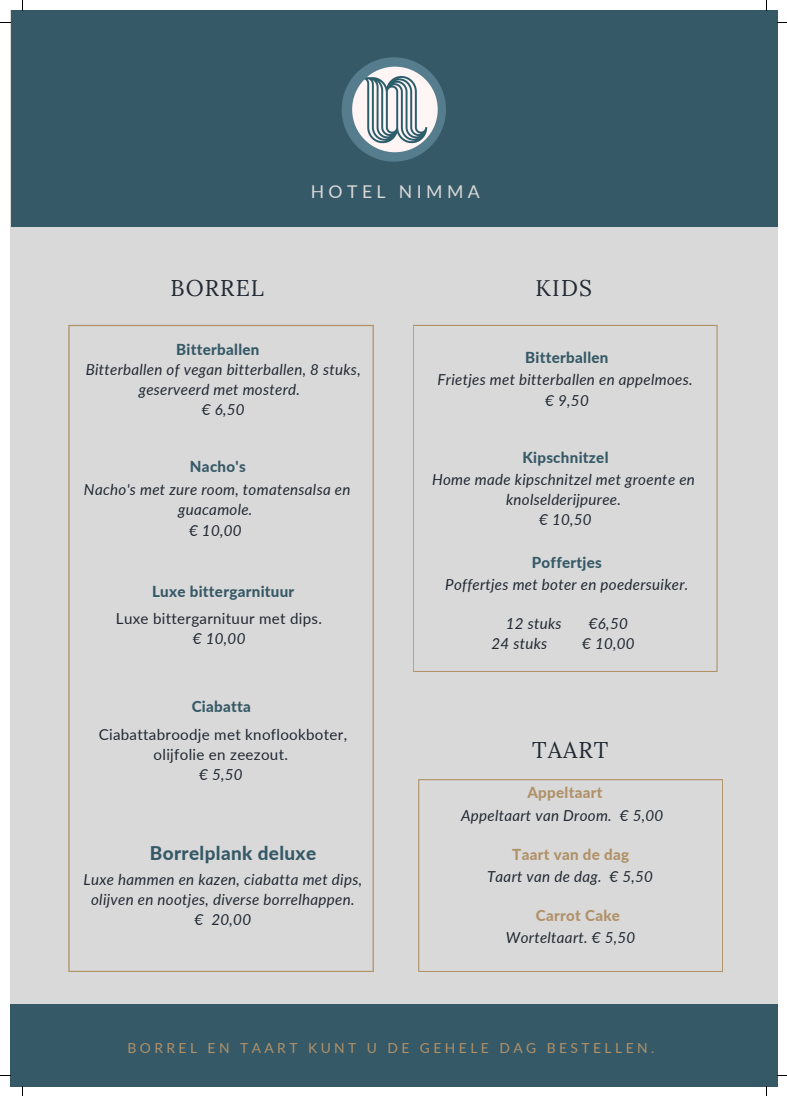
<style>
.page{position:relative;width:787px;height:1096px;background:#fff}
.page>*{position:absolute;margin:0;border:0;box-sizing:border-box;transform-origin:0 0}
.t1{font:22.75px "Lora";letter-spacing:.05em;color:#222933}
.t2{font:800 18.88px "Lato";letter-spacing:.02em;color:#365967}
.t3{font:17.62px "Lato";letter-spacing:.25em;color:#d9d9d9}
.t4{font:italic 15.12px/20.1px "Lato";letter-spacing:.02em;color:#222933;text-align:center}
.t5{font:800 15.12px "Lato";letter-spacing:.02em;color:#365967}
.t6{font:15.12px/20.1px "Lato";letter-spacing:.02em;color:#222933;text-align:center}
.t7{font:800 15.12px "Lato";letter-spacing:.02em;color:#b09168}
.t8{font:13.88px "Lato";letter-spacing:.25em;color:#b09168}
</style>
<div class="page">
<div style="left:10px;top:10px;width:767px;height:1076px;background:#d9d9d9"></div>
<div style="left:11px;top:10px;width:766px;height:216px;background:#365967"></div>
<div style="left:10px;top:1004px;width:767px;height:82px;background:#365967"></div>
<svg style="left:68px;top:325px;width:306px;height:647px"></svg>
<svg style="left:413px;top:325px;width:305px;height:347px"></svg>
<svg style="left:418px;top:779px;width:305px;height:193px"></svg>
<div style="left:342px;top:57px;width:104px;height:105px;background:#557d8d;border-radius:50%"></div>
<img style="left:352px;top:67px;width:86px;height:85px;border-radius:50%">
<h1 class="t1" style="left:170px;top:273px;width:95px">BORREL</h1>
<p class="t3" style="left:311px;top:181px;width:170px">HOTEL NIMMA</p>
<h1 class="t1" style="left:536px;top:273px;width:58px">KIDS</h1>
<p class="t5" style="left:176px;top:339px;width:85px">Bitterballen</p>
<p class="t4" style="left:86px;top:360px;width:277px;line-height:19.8px">Bitterballen of vegan bitterballen, 8 stuks, geserveerd met mosterd.<br>€ 6,50</p>
<p class="t5" style="left:190px;top:456px;width:57px">Nacho's</p>
<p class="t4" style="left:84px;top:479px;width:268px">Nacho's met zure room, tomatensalsa en guacamole.<br>€ 10,00</p>
<p class="t5" style="left:152px;top:582px;width:144px">Luxe bittergarnituur</p>
<p class="t6" style="left:116px;top:608px;width:208px">Luxe bittergarnituur met dips.</p>
<p class="t4" style="left:193px;top:628px;width:54px">€ 10,00</p>
<p class="t5" style="left:192px;top:697px;width:61px">Ciabatta</p>
<p class="t6" style="left:99px;top:723px;width:250px">Ciabattabroodje met knoflookboter, olijfolie en zeezout.</p>
<p class="t4" style="left:199px;top:764px;width:45px">€ 5,50</p>
<p class="t2" style="left:150px;top:841px;width:168px">Borrelplank deluxe</p>
<p class="t4" style="left:84px;top:868px;width:280px">Luxe hammen en kazen, ciabatta met dips, olijven en nootjes, diverse borrelhappen.<br>€ 20,00</p>
<p class="t5" style="left:525px;top:347px;width:85px">Bitterballen</p>
<p class="t4" style="left:438px;top:369px;width:256px">Frietjes met bitterballen en appelmoes. € 9,50</p>
<p class="t5" style="left:522px;top:447px;width:88px">Kipschnitzel</p>
<p class="t4" style="left:432px;top:469px;width:264px">Home made kipschnitzel met groente en knolselderijpuree.<br>€ 10,50</p>
<p class="t5" style="left:532px;top:553px;width:72px">Poffertjes</p>
<p class="t4" style="left:445px;top:574px;width:245px">Poffertjes met boter en poedersuiker.</p>
<p class="t4" style="left:506px;top:613px;width:57px">12 stuks</p>
<p class="t4" style="left:589px;top:613px;width:40px">€6,50</p>
<p class="t4" style="left:491px;top:633px;width:57px">24 stuks</p>
<p class="t4" style="left:582px;top:633px;width:54px">€ 10,00</p>
<h1 class="t1" style="left:532px;top:735px;width:78px">TAART</h1>
<p class="t7" style="left:527px;top:783px;width:77px">Appeltaart</p>
<p class="t4" style="left:461px;top:805px;width:204px">Appeltaart van Droom. € 5,00</p>
<p class="t7" style="left:512px;top:845px;width:118px">Taart van de dag</p>
<p class="t4" style="left:487px;top:866px;width:168px">Taart van de dag. € 5,50</p>
<p class="t7" style="left:536px;top:906px;width:86px">Carrot Cake</p>
<p class="t4" style="left:506px;top:926px;width:131px">Worteltaart. € 5,50</p>
<p class="t8" style="left:127px;top:1039px;width:528px">BORREL EN TAART KUNT U DE GEHELE DAG BESTELLEN.</p>
</div>
